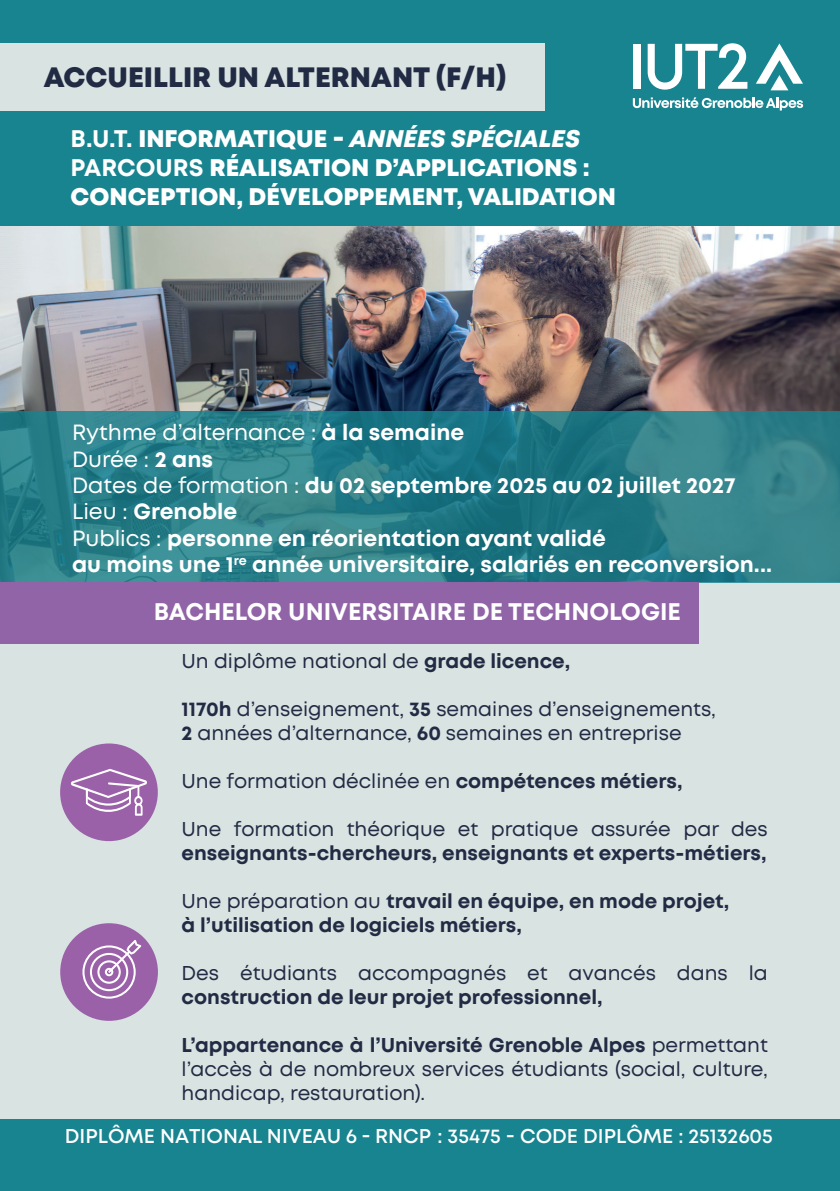
<style>
.page{position:relative;width:840px;height:1191px;background:#fff}
.page>*{position:absolute;margin:0;border:0;box-sizing:border-box;transform-origin:0 0}
.t1{font:800 28px "Mont";color:#222b44}
.t2{font:800 24px/28.8px "Mont";color:#fff}
.t3{font:700 24px "Mont";color:#fff}
.t4{font:700 22px/26.4px "Mont";color:#fff}
.t5{font:20px/24px "Mont";color:#222b44}
.t6{font:700 20px/24px "Mont";color:#222b44}
.t7{font:600 20px "Mont";color:#fff}
.s1{font-weight:700}
.s2{font-style:italic}
.s3{font-weight:400}
</style>
<div class="page">
<img style="left:0;top:225px;width:839px;height:186px">
<div style="left:0;top:0;width:839px;height:225px;background:#188490"></div>
<div style="left:632px;top:44px;width:8px;height:45px;background:#fff"></div>
<svg style="left:647px;top:43px;width:100px;height:47px"></svg>
<svg style="left:632px;top:97px;width:170px;height:14px"></svg>
<svg style="left:756px;top:43px;width:46px;height:47px"></svg>
<div style="left:0;top:43px;width:544px;height:68px;background:#d9e3e2"></div>
<div style="left:0;top:1104px;width:839px;height:87px;background:#188490"></div>
<div style="left:0;top:583px;width:839px;height:536px;background:#d9e3e2"></div>
<svg style="left:0;top:411px;width:839px;height:172px;background:#2a7e88"></svg>
<div style="left:0;top:583px;width:697px;height:61px;background:#9064a7"></div>
<div style="left:60px;top:743px;width:98px;height:98px;background:#9a61a8;border-radius:50%"></div>
<svg style="left:71px;top:769px;width:76px;height:46px"></svg>
<div style="left:60px;top:923px;width:98px;height:97px;background:#9a61a8;border-radius:50%"></div>
<svg style="left:82px;top:940px;width:59px;height:58px"></svg>
<h1 class="t1" style="left:44px;top:59px;width:464px">ACCUEILLIR UN ALTERNANT (F/H)</h1>
<p class="t2" style="left:71px;top:125px;width:546px"><span class="s1">B.U.T.</span> INFORMATIQUE - <span class="s2">ANNÉES SPÉCIALES<br></span><span class="s1">PARCOURS</span> RÉALISATION D’APPLICATIONS :<br>CONCEPTION, DÉVELOPPEMENT, VALIDATION</p>
<p class="t4" style="left:72px;top:419px;width:701px"><span class="s3">Rythme d’alternance :</span> à la semaine<br><span class="s3">Durée :</span> 2 ans<br><span class="s3">Dates de formation :</span> du 02 septembre 2025 au 02 juillet 2027<br><span class="s3">Lieu :</span> Grenoble<br><span class="s3">Publics :</span> personne en réorientation ayant validé<br>au moins une 1<sup>re</sup> année universitaire, salariés en reconversion...</p>
<p class="t3" style="left:154px;top:596px;width:528px">BACHELOR UNIVERSITAIRE DE TECHNOLOGIE</p>
<p class="t5" style="left:181px;top:649px;width:390px">Un diplôme national de <span class="s1">grade licence,</span></p>
<p class="t5" style="left:181px;top:697px;width:535px"><span class="s1">1170h</span> d’enseignement, <span class="s1">35</span> semaines d’enseignements,<br><span class="s1">2</span> années d’alternance, <span class="s1">60</span> semaines en entreprise</p>
<p class="t5" style="left:181px;top:769px;width:502px">Une formation déclinée en <span class="s1">compétences métiers,</span></p>
<p class="t5" style="left:181px;top:817px;width:587px">Une formation théorique et pratique assurée par des</p>
<p class="t6" style="left:181px;top:841px;width:586px">enseignants-chercheurs, enseignants et experts-métiers,</p>
<p class="t6" style="left:181px;top:889px;width:549px"><span class="s3">Une préparation au</span> travail en équipe, en mode projet, à l’utilisation de logiciels métiers,</p>
<p class="t5" style="left:181px;top:961px;width:587px">Des étudiants accompagnés et avancés dans la</p>
<p class="t6" style="left:181px;top:985px;width:422px">construction de leur projet professionnel,</p>
<p class="t5" style="left:181px;top:1033px;width:587px;text-align:justify"><span class="s1">L’appartenance à l’Université Grenoble Alpes</span> permettant l’accès à de nombreux services étudiants (social, culture, handicap, restauration).</p>
<p class="t7" style="left:65px;top:1123px;width:709px">DIPLÔME NATIONAL NIVEAU 6 - RNCP : 35475 - CODE DIPLÔME : 25132605</p>
</div>
